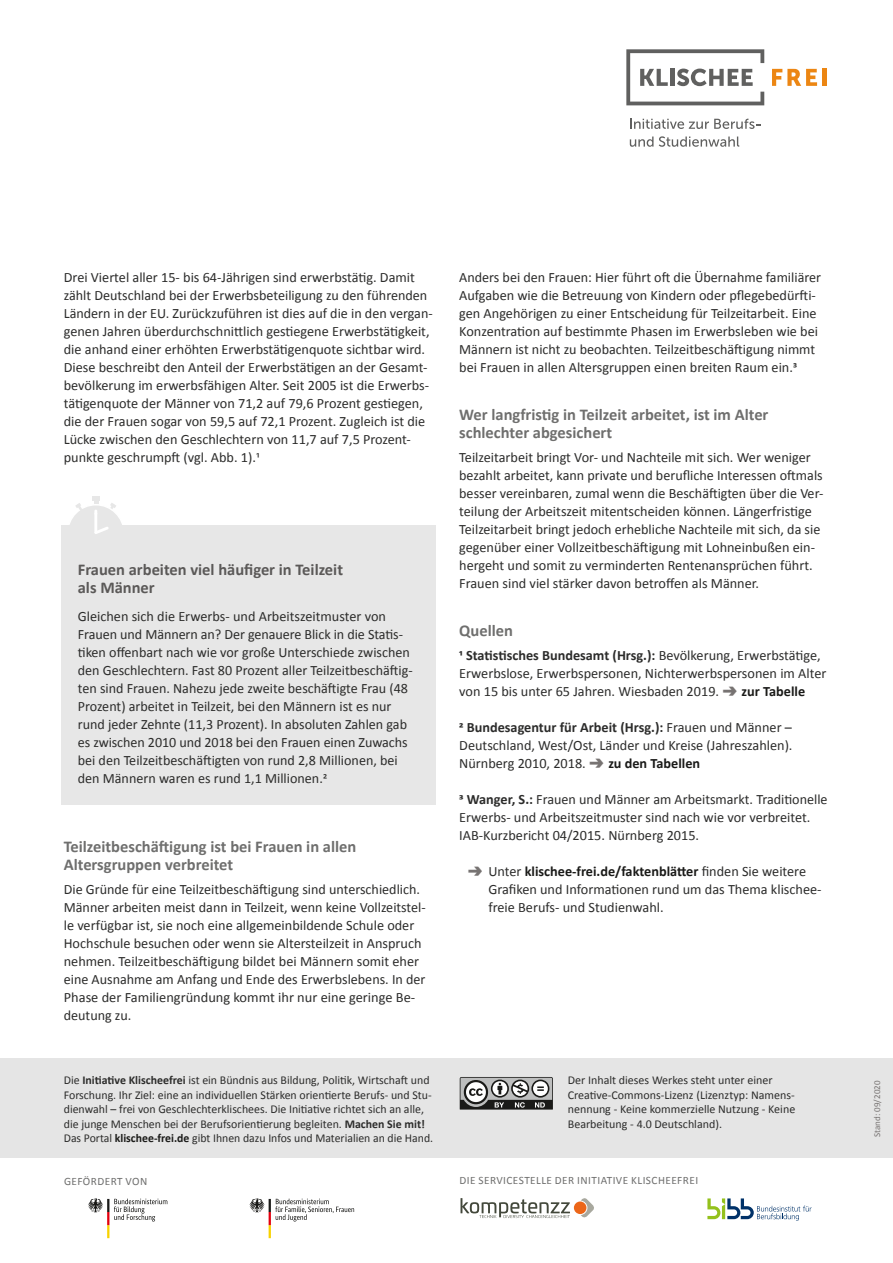
<style>
.page{position:relative;width:893px;height:1263px;background:#fff}
.page>*{position:absolute;margin:0;border:0;box-sizing:border-box;transform-origin:0 0}
.Subline{font:700 16.5px/18px "Calibri";color:#6f6f6e}
.Head_im_Kasten{font:700 16.5px/18px "Calibri";color:#5b5958}
.Body{font:14.25px/18px "Calibri";color:#2c2c2b}
.Body_im_Kasten_mit_H{font:14.25px/18px "Calibri";color:#2c2c2b}
.Body_Abbinder{font:12px/14.4px "Calibri";color:#2c2c2b}
.Logo_Head{font:11.25px "Calibri";letter-spacing:.04em;color:#6f6f6e}
.t1{font:9px "Calibri";color:#777372}
.s1{font-weight:700}
.s2{font-family:"BIBB Pfeil";font-size:18.75px;color:#777372}
.s3{font-weight:700;color:#1a1a18}
</style>
<div class="page">
<svg style="left:88px;top:1198px;width:79px;height:40px"></svg>
<svg style="left:460px;top:1198px;width:110px;height:20px"></svg>
<svg style="left:581px;top:1198px;width:13px;height:20px"></svg>
<div style="left:574px;top:1201px;width:12px;height:13px;background:#ec6619;border-radius:50%"></div>
<svg style="left:707px;top:1198px;width:104px;height:23px"></svg>
<svg style="left:249px;top:1198px;width:105px;height:40px"></svg>
<div style="left:0;top:1059px;width:893px;height:99px;background:#e5e5e5"></div>
<svg style="left:460px;top:1077px;width:93px;height:32px;background:#858585"></svg>
<div style="left:92px;top:496px;width:8px;height:5px;background:#e7e7e7"></div>
<div style="left:62px;top:526px;width:374px;height:278px;background:#e7e7e7"></div>
<svg style="left:67px;top:501px;width:58px;height:33px"></svg>
<hr style="left:94px;top:512px;width:3px;height:22px;background:#fff">
<svg style="left:772px;top:69px;width:45px;height:17px"></svg>
<div style="left:822px;top:69px;width:5px;height:17px;background:#ec8613"></div>
<svg style="left:626px;top:49px;width:138px;height:56px"></svg>
<svg style="left:630px;top:119px;width:130px;height:10px"></svg>
<svg style="left:630px;top:137px;width:23px;height:10px"></svg>
<svg style="left:659px;top:136px;width:80px;height:11px"></svg>
<p class="Body" style="left:64px;top:268px;width:371px">Drei Viertel aller 15- bis 64-Jährigen sind erwerbstätig. Damit zählt Deutschland bei der Erwerbsbeteiligung zu den führenden Ländern in der EU. Zurückzuführen ist dies auf die in den vergan&shy;genen Jahren überdurchschnittlich gestiegene Erwerbstätigkeit, die anhand einer erhöhten Erwerbstätigenquote sichtbar wird.<br>Diese beschreibt den Anteil der Erwerbstätigen an der Gesamt&shy;bevölkerung im erwerbsfähigen Alter. Seit 2005 ist die Erwerbs&shy;tätigenquote der Männer von 71,2 auf 79,6 Prozent gestiegen, die der Frauen sogar von 59,5 auf 72,1 Prozent. Zugleich ist die Lücke zwischen den Geschlechtern von 11,7 auf 7,5 Prozent&shy;punkte geschrumpft (vgl. Abb. 1).1</p>
<p class="Body" style="left:459px;top:268px;width:363px">Anders bei den Frauen: Hier führt oft die Übernahme familiärer Aufgaben wie die Betreuung von Kindern oder pflegebedürfti&shy;gen Angehörigen zu einer Entscheidung für Teilzeitarbeit. Eine Konzentration auf bestimmte Phasen im Erwerbsleben wie bei Männern ist nicht zu beobachten. Teilzeitbeschäftigung nimmt bei Frauen in allen Altersgruppen einen breiten Raum ein.3</p>
<h2 class="Subline" style="left:459px;top:405px;width:311px">Wer langfristig in Teilzeit arbeitet, ist im Alter schlechter abgesichert</h2>
<p class="Body" style="left:459px;top:448px;width:366px">Teilzeitarbeit bringt Vor- und Nachteile mit sich. Wer weniger bezahlt arbeitet, kann private und berufliche Interessen oftmals besser vereinbaren, zumal wenn die Beschäftigten über die Ver&shy;teilung der Arbeitszeit mitentscheiden können. Längerfristige Teilzeitarbeit bringt jedoch erhebliche Nachteile mit sich, da sie gegenüber einer Vollzeitbeschäftigung mit Lohneinbußen ein&shy;hergeht und somit zu verminderten Rentenansprüchen führt.<br>Frauen sind viel stärker davon betroffen als Männer.</p>
<h2 class="Subline" style="left:459px;top:621px;width:55px">Quellen</h2>
<p class="Body" style="left:459px;top:646px;width:369px"><span class="s1">1 Statistisches Bundesamt (Hrsg.):</span> Bevölkerung, Erwerbstätige,<br>Erwerbslose, Erwerbspersonen, Nichterwerbspersonen im Alter von 15 bis unter 65 Jahren. Wiesbaden 2019. <span class="s2">•</span> <span class="s3">zur Tabelle</span></p>
<p class="Body" style="left:459px;top:718px;width:335px;text-align:justify"><span class="s1">2 Bundesagentur für Arbeit (Hrsg.):</span> Frauen und Männer – Deutschland, West/Ost, Länder und Kreise (Jahreszahlen).<br>Nürnberg 2010, 2018. <span class="s2">•</span> <span class="s3">zu den Tabellen</span></p>
<p class="Body" style="left:459px;top:790px;width:370px"><span class="s1">3 Wanger, S.:</span> Frauen und Männer am Arbeitsmarkt. Traditionelle<br>Erwerbs- und Arbeitszeitmuster sind nach wie vor verbreitet.<br>IAB-Kurzbericht 04/2015. Nürnberg 2015.</p>
<p class="Body" style="left:488px;top:862px;width:335px;text-indent:-21px"><span class="s2">•</span> Unter <span class="s3">klischee-frei.de/faktenblätter</span> finden Sie weitere<br>Grafiken und Informationen rund um das Thema klischee&shy;freie Berufs- und Studienwahl.</p>
<h2 class="Head_im_Kasten" style="left:78px;top:560px;width:267px">Frauen arbeiten viel häufiger in Teilzeit als Männer</h2>
<p class="Body_im_Kasten_mit_H" style="left:78px;top:607px;width:336px">Gleichen sich die Erwerbs- und Arbeitszeitmuster von Frauen und Männern an? Der genauere Blick in die Statis&shy;tiken offenbart nach wie vor große Unterschiede zwischen den Geschlechtern. Fast 80 Prozent aller Teilzeitbeschäftig&shy;ten sind Frauen. Nahezu jede zweite beschäftigte Frau (48<br>Prozent) arbeitet in Teilzeit, bei den Männern ist es nur rund jeder Zehnte (11,3 Prozent). In absoluten Zahlen gab es zwischen 2010 und 2018 bei den Frauen einen Zuwachs bei den Teilzeitbeschäftigten von rund 2,8 Millionen, bei den Männern waren es rund 1,1 Millionen.2</p>
<h2 class="Subline" style="left:64px;top:837px;width:294px">Teilzeitbeschäftigung ist bei Frauen in allen<br>Altersgruppen verbreitet</h2>
<p class="Body" style="left:64px;top:880px;width:364px">Die Gründe für eine Teilzeitbeschäftigung sind unterschiedlich.<br>Männer arbeiten meist dann in Teilzeit, wenn keine Vollzeitstel&shy;le verfügbar ist, sie noch eine allgemeinbildende Schule oder Hochschule besuchen oder wenn sie Altersteilzeit in Anspruch nehmen. Teilzeitbeschäftigung bildet bei Männern somit eher eine Ausnahme am Anfang und Ende des Erwerbslebens. In der Phase der Familiengründung kommt ihr nur eine geringe Be&shy;deutung zu.</p>
<p class="Body_Abbinder" style="left:64px;top:1073px;width:371px">Die <span class="s1">Initiative Klischeefrei</span> ist ein Bündnis aus Bildung, Politik, Wirtschaft und Forschung. Ihr Ziel: eine an individuellen Stärken orientierte Berufs- und Stu&shy;dienwahl – frei von Geschlechterklischees. Die Initiative richtet sich an alle, die junge Menschen bei der Berufsorientierung begleiten. <span class="s1">Machen Sie mit!<br></span>Das Portal <span class="s3">klischee-frei.de</span> gibt Ihnen dazu Infos und Materialien an die Hand.</p>
<p class="Body_Abbinder" style="left:568px;top:1073px;width:229px">Der Inhalt dieses Werkes steht unter einer Creative-Commons-Lizenz (Lizenztyp: Namens&shy;nennung - Keine kommerzielle Nutzung - Keine Bearbeitung - 4.0 Deutschland).</p>
<p class="t1" style="left:871px;top:1137px;width:58px;rotate:-90deg">Stand: 09/2020</p>
<p class="Logo_Head" style="left:64px;top:1174px;width:85px">GEFÖRDERT VON</p>
<p class="Logo_Head" style="left:459px;top:1173px;width:240px">DIE SERVICESTELLE DER INITIATIVE KLISCHEEFREI</p>
</div>
